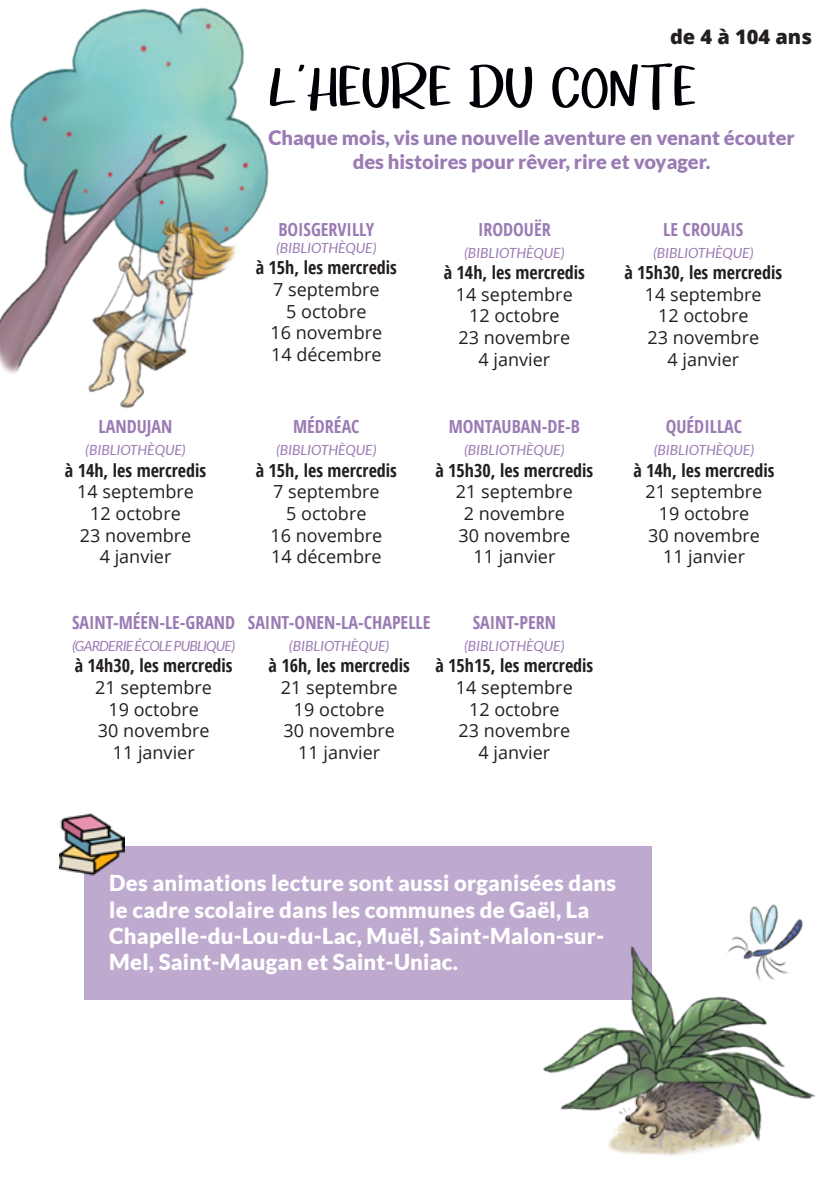
<style>
.page{position:relative;width:840px;height:1191px;background:#fff}
.page>*{position:absolute;margin:0;border:0;box-sizing:border-box;transform-origin:0 0}
.t1{font:60px "Gratise";color:#010007}
.t2{font:900 22px/26.4px "Lato";letter-spacing:.01em;color:#fff}
.t3{font:900 20px/24px "Lato";color:#9a7bb4;text-align:center}
.t4{font:800 20px "Open Sans";color:#231f20}
.t5{font:18px "Open Sans";color:#231f20}
.t6{font:700 condensed 18px "Open Sans";color:#231f20}
.t7{font:700 condensed 18px "Open Sans";color:#9a7bb4}
.t8{font:italic 14px "Lato";color:#9a7bb4}
.t9{font:italic 14px "Lato";letter-spacing:-.05em;color:#9a7bb4}
</style>
<div class="page">
<div style="left:84px;top:846px;width:567px;height:153px;background:#beaacf"></div>
<img style="left:512px;top:883px;width:303px;height:273px">
<img style="left:0;top:7px;width:269px;height:402px">
<img style="left:60px;top:813px;width:65px;height:63px">
<p class="t4" style="left:669px;top:22px;width:143px">de 4 à 104 ans</p>
<p class="t1" style="left:268px;top:52px;width:429px">L'HEURE DU CONTE</p>
<p class="t3" style="left:268px;top:125px;width:527px">Chaque mois, vis une nouvelle aventure en venant écouter des histoires pour rêver, rire et voyager.</p>
<p class="t7" style="left:278px;top:217px;width:97px">BOISGERVILLY</p>
<p class="t8" style="left:276px;top:240px;width:102px">(BIBLIOTHÈQUE)</p>
<p class="t6" style="left:255px;top:255px;width:143px">à 15h, les mercredis</p>
<p class="t5" style="left:273px;top:277px;width:108px">7 septembre</p>
<p class="t5" style="left:286px;top:299px;width:82px">5 octobre</p>
<p class="t5" style="left:270px;top:320px;width:113px">16 novembre</p>
<p class="t5" style="left:271px;top:342px;width:112px">14 décembre</p>
<p class="t7" style="left:477px;top:217px;width:74px">IRODOUËR</p>
<p class="t8" style="left:464px;top:245px;width:102px">(BIBLIOTHÈQUE)</p>
<p class="t6" style="left:443px;top:260px;width:143px">à 14h, les mercredis</p>
<p class="t5" style="left:455px;top:282px;width:118px">14 septembre</p>
<p class="t5" style="left:469px;top:303px;width:92px">12 octobre</p>
<p class="t5" style="left:458px;top:325px;width:113px">23 novembre</p>
<p class="t5" style="left:478px;top:347px;width:73px">4 janvier</p>
<p class="t7" style="left:98px;top:414px;width:75px">LANDUJAN</p>
<p class="t8" style="left:85px;top:442px;width:102px">(BIBLIOTHÈQUE)</p>
<p class="t6" style="left:65px;top:457px;width:143px">à 14h, les mercredis</p>
<p class="t5" style="left:77px;top:479px;width:118px">14 septembre</p>
<p class="t5" style="left:90px;top:501px;width:92px">12 octobre</p>
<p class="t5" style="left:80px;top:522px;width:113px">23 novembre</p>
<p class="t5" style="left:100px;top:544px;width:73px">4 janvier</p>
<p class="t7" style="left:293px;top:414px;width:68px">MÉDRÉAC</p>
<p class="t8" style="left:276px;top:442px;width:102px">(BIBLIOTHÈQUE)</p>
<p class="t6" style="left:255px;top:457px;width:143px">à 15h, les mercredis</p>
<p class="t5" style="left:273px;top:479px;width:108px">7 septembre</p>
<p class="t5" style="left:286px;top:501px;width:82px">5 octobre</p>
<p class="t5" style="left:270px;top:522px;width:113px">16 novembre</p>
<p class="t5" style="left:271px;top:544px;width:112px">14 décembre</p>
<p class="t7" style="left:448px;top:414px;width:133px">MONTAUBAN-DE-B</p>
<p class="t8" style="left:464px;top:442px;width:102px">(BIBLIOTHÈQUE)</p>
<p class="t6" style="left:435px;top:457px;width:159px">à 15h30, les mercredis</p>
<p class="t5" style="left:455px;top:479px;width:118px">21 septembre</p>
<p class="t5" style="left:463px;top:501px;width:103px">2 novembre</p>
<p class="t5" style="left:458px;top:522px;width:113px">30 novembre</p>
<p class="t5" style="left:473px;top:544px;width:83px">11 janvier</p>
<p class="t7" style="left:72px;top:610px;width:165px">SAINT-MÉEN-LE-GRAND</p>
<p class="t9" style="left:72px;top:638px;width:164px">(GARDERIE ÉCOLE PUBLIQUE)</p>
<p class="t6" style="left:75px;top:653px;width:159px">à 14h30, les mercredis</p>
<p class="t5" style="left:95px;top:675px;width:118px">21 septembre</p>
<p class="t5" style="left:108px;top:696px;width:92px">19 octobre</p>
<p class="t5" style="left:98px;top:718px;width:113px">30 novembre</p>
<p class="t5" style="left:113px;top:740px;width:83px">11 janvier</p>
<p class="t7" style="left:248px;top:610px;width:184px">SAINT-ONEN-LA-CHAPELLE</p>
<p class="t8" style="left:289px;top:638px;width:102px">(BIBLIOTHÈQUE)</p>
<p class="t6" style="left:268px;top:653px;width:143px">à 16h, les mercredis</p>
<p class="t5" style="left:280px;top:675px;width:118px">21 septembre</p>
<p class="t5" style="left:294px;top:696px;width:92px">19 octobre</p>
<p class="t5" style="left:283px;top:718px;width:113px">30 novembre</p>
<p class="t5" style="left:298px;top:740px;width:83px">11 janvier</p>
<p class="t7" style="left:472px;top:610px;width:85px">SAINT-PERN</p>
<p class="t8" style="left:464px;top:638px;width:102px">(BIBLIOTHÈQUE)</p>
<p class="t6" style="left:435px;top:653px;width:159px">à 15h15, les mercredis</p>
<p class="t5" style="left:455px;top:675px;width:118px">14 septembre</p>
<p class="t5" style="left:469px;top:696px;width:92px">12 octobre</p>
<p class="t5" style="left:458px;top:718px;width:113px">23 novembre</p>
<p class="t5" style="left:478px;top:740px;width:73px">4 janvier</p>
<p class="t7" style="left:663px;top:217px;width:81px">LE CROUAIS</p>
<p class="t8" style="left:652px;top:245px;width:102px">(BIBLIOTHÈQUE)</p>
<p class="t6" style="left:624px;top:260px;width:159px">à 15h30, les mercredis</p>
<p class="t5" style="left:644px;top:282px;width:118px">14 septembre</p>
<p class="t5" style="left:657px;top:303px;width:92px">12 octobre</p>
<p class="t5" style="left:647px;top:325px;width:113px">23 novembre</p>
<p class="t5" style="left:667px;top:347px;width:73px">4 janvier</p>
<p class="t7" style="left:665px;top:414px;width:78px">QUÉDILLAC</p>
<p class="t8" style="left:653px;top:442px;width:102px">(BIBLIOTHÈQUE)</p>
<p class="t6" style="left:633px;top:457px;width:143px">à 14h, les mercredis</p>
<p class="t5" style="left:645px;top:479px;width:118px">21 septembre</p>
<p class="t5" style="left:658px;top:501px;width:92px">19 octobre</p>
<p class="t5" style="left:647px;top:522px;width:113px">30 novembre</p>
<p class="t5" style="left:662px;top:544px;width:83px">11 janvier</p>
<p class="t2" style="left:109px;top:869px;width:508px">Des animations lecture sont aussi organisées dans le cadre scolaire dans les communes de Gaël, La Chapelle-du-Lou-du-Lac, Muël, Saint-Malon-sur-Mel, Saint-Maugan et Saint-Uniac.</p>
</div>
